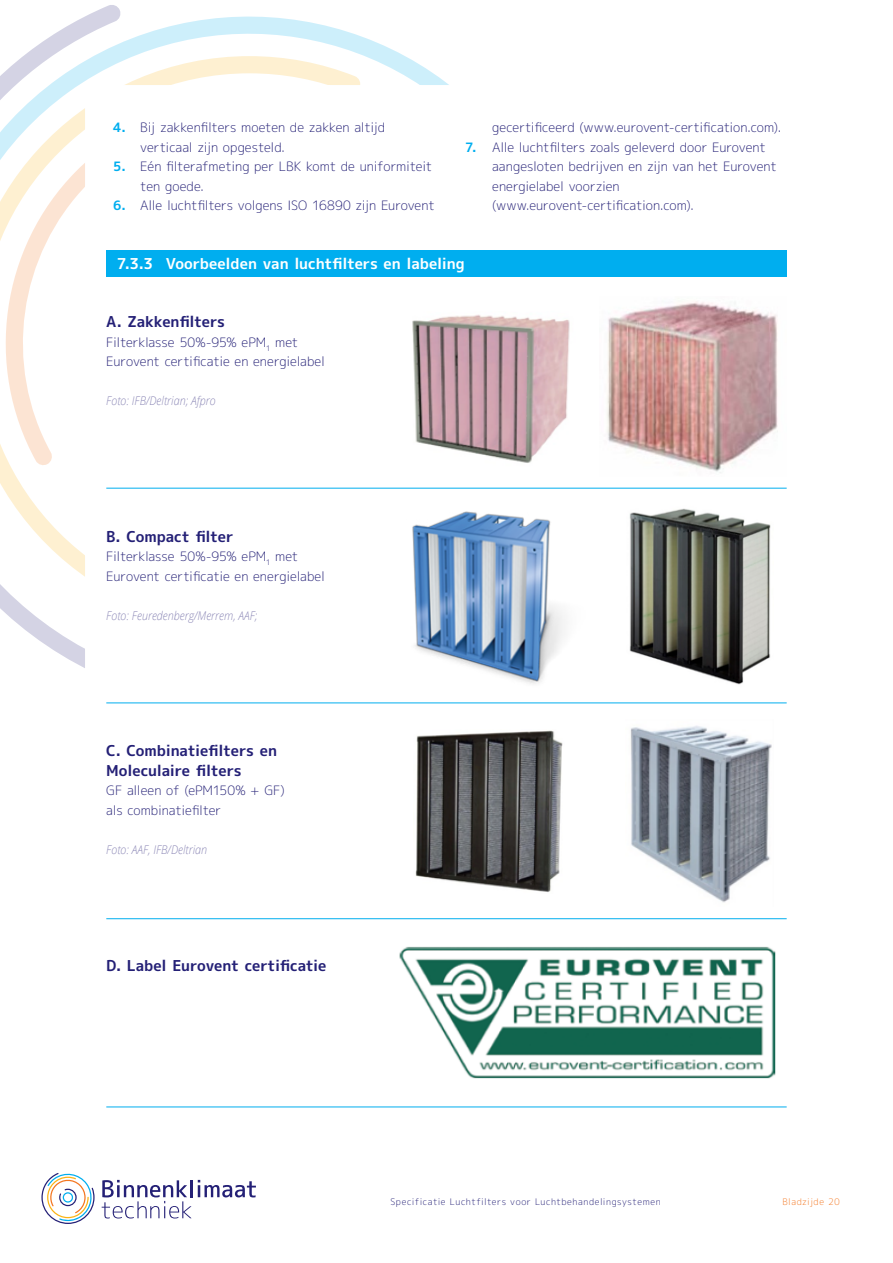
<style>
.page{position:relative;width:893px;height:1263px;background:#fff}
.page>*{position:absolute;margin:0;border:0;box-sizing:border-box;transform-origin:0 0}
.Kopje_-_bold_10_pt{font:15px "mplus 1 c bold";letter-spacing:-.01em;color:#242076}
.Kopje_wit_-_bold_10{font:15px "mplus 1 c bold";letter-spacing:-.01em;color:#fff}
.Bodytekst_-_light_8{font:12.9px/19.5px "mplus 1 c light";letter-spacing:-.01em;color:#242076}
.Foto_bijschrift_-_li{font:italic 300 12px "Open Sans";color:#8d89b7;scale:.9 1}
.t1{font:9px "mplus 1 c light";letter-spacing:.055em;color:#242076}
.t2{font:9px "mplus 1 c light";letter-spacing:.045em;color:#f47721}
.s1{font-family:"mplus 1 c bold";color:#00aeef}
</style>
<div class="page">
<svg style="left:0;top:5px;width:585px;height:663px"></svg>
<svg style="left:102px;top:1180px;width:154px;height:38px"></svg>
<svg style="left:41px;top:1173px;width:54px;height:51px"></svg>
<div style="left:106px;top:251px;width:681px;height:26px;background:#00aeef"></div>
<img style="left:402px;top:304px;width:173px;height:165px">
<img style="left:607px;top:301px;width:171px;height:172px">
<hr style="left:106px;top:488px;width:681px;height:1px;background:#00aeef">
<hr style="left:106px;top:918px;width:681px;height:1px;background:#00aeef">
<hr style="left:106px;top:1107px;width:681px;height:1px;background:#00aeef">
<hr style="left:106px;top:703px;width:681px;height:1px;background:#00aeef">
<img style="left:398px;top:494px;width:187px;height:190px">
<img style="left:629px;top:508px;width:142px;height:177px">
<img style="left:415px;top:730px;width:148px;height:162px">
<img style="left:630px;top:725px;width:142px;height:178px">
<img style="left:399px;top:946px;width:377px;height:133px">
<p class="Bodytekst_-_light_8" style="left:140px;top:117px;width:246px;text-indent:-27px"><span class="s1">4.</span> Bij zakkenfilters moeten de zakken altijd verticaal zijn opgesteld.</p>
<p class="Bodytekst_-_light_8" style="left:140px;top:156px;width:293px;text-indent:-27px"><span class="s1">5.</span> Eén filterafmeting per LBK komt de uniformiteit ten goede.</p>
<p class="Bodytekst_-_light_8" style="left:113px;top:195px;width:323px"><span class="s1">6.</span> Alle luchtfilters volgens ISO 16890 zijn Eurovent</p>
<p class="Bodytekst_-_light_8" style="left:492px;top:117px;width:290px">gecertificeerd (www.eurovent-certification.com).</p>
<p class="Bodytekst_-_light_8" style="left:492px;top:137px;width:286px;text-indent:-27px"><span class="s1">7.</span> Alle luchtfilters zoals geleverd door Eurovent aangesloten bedrijven en zijn van het Eurovent energielabel voorzien (www.eurovent-certification.com).</p>
<p class="Kopje_wit_-_bold_10" style="left:117px;top:252px;width:349px">7.3.3 Voorbeelden van luchtfilters en labeling</p>
<p class="Kopje_-_bold_10_pt" style="left:106px;top:311px;width:120px">A. Zakkenfilters</p>
<p class="Bodytekst_-_light_8" style="left:106px;top:332px;width:194px">Filterklasse 50%-95% ePM<sub>1</sub> met</p>
<p class="Bodytekst_-_light_8" style="left:106px;top:351px;width:220px">Eurovent certificatie en energielabel</p>
<p class="Foto_bijschrift_-_li" style="left:106px;top:392px;width:123px">Foto: IFB/Deltrian; Afpro</p>
<p class="Kopje_-_bold_10_pt" style="left:106px;top:525px;width:129px">B. Compact filter</p>
<p class="Bodytekst_-_light_8" style="left:106px;top:546px;width:194px">Filterklasse 50%-95% ePM<sub>1</sub> met</p>
<p class="Bodytekst_-_light_8" style="left:106px;top:566px;width:220px">Eurovent certificatie en energielabel</p>
<p class="Foto_bijschrift_-_li" style="left:106px;top:607px;width:169px">Foto: Feuredenberg/Merrem, AAF;</p>
<p class="Kopje_-_bold_10_pt" style="left:106px;top:740px;width:172px">C. Combinatiefilters en</p>
<p class="Kopje_-_bold_10_pt" style="left:106px;top:759px;width:137px">Moleculaire filters</p>
<p class="Bodytekst_-_light_8" style="left:106px;top:780px;width:180px">GF alleen of (ePM150% + GF)</p>
<p class="Bodytekst_-_light_8" style="left:106px;top:800px;width:116px">als combinatiefilter</p>
<p class="Foto_bijschrift_-_li" style="left:106px;top:841px;width:114px">Foto: AAF, IFB/Deltrian</p>
<p class="Kopje_-_bold_10_pt" style="left:106px;top:954px;width:222px">D. Label Eurovent certificatie</p>
<p class="t1" style="left:391px;top:1195px;width:272px">Specificatie Luchtfilters voor Luchtbehandelingsystemen</p>
<p class="t2" style="left:782px;top:1195px;width:59px">Bladzijde 20</p>
</div>
